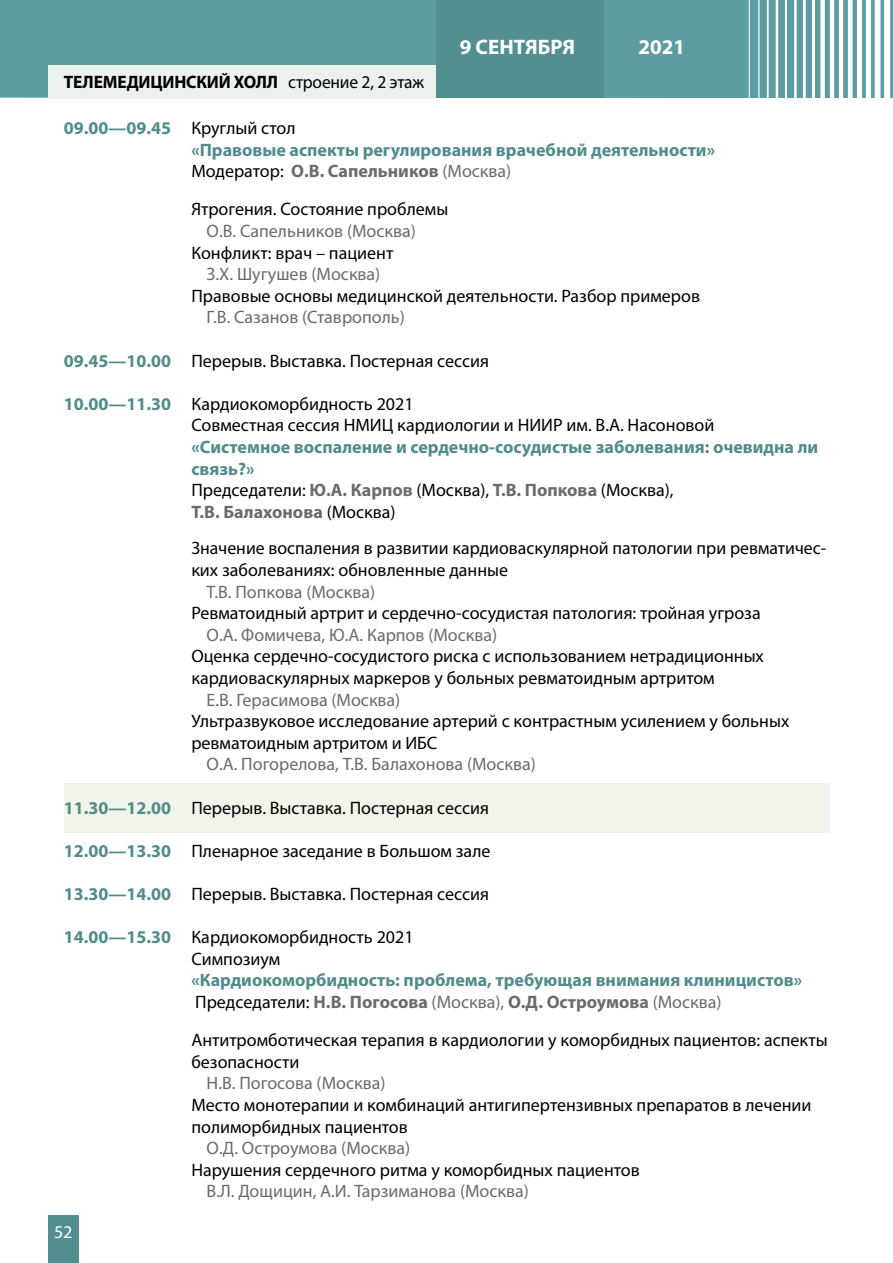
<style>
.page{position:relative;width:893px;height:1263px;background:#fff}
.page>*{position:absolute;margin:0;border:0;box-sizing:border-box;transform-origin:0 0}
.t1{font:700 21px "Myriad Pro";color:#fff}
.t2{font:18px/21.6px "Myriad Pro";color:#000}
.t3{font:700 18px/21.6px "Myriad Pro";color:#518b8c}
.t4{font:18px "Myriad Pro";color:#6b6b6b}
.t5{font:700 18px "Myriad Pro";letter-spacing:-.01em;color:#000}
.t6{font:18px "Myriad Pro";color:#fff}
.s1{font-weight:400}
.s2{font-weight:400;color:#000}
.s3{color:#6b6b6b}
.s4{font-weight:400;color:#6b6b6b}
.s5{font-weight:700;color:#518b8c}
</style>
<div class="page">
<svg style="left:0;top:0;width:893px;height:98px;background:#6da6aa"></svg>
<div style="left:436px;top:0;width:168px;height:98px;background:#538e91"></div>
<div style="left:48px;top:66px;width:388px;height:33px;background:#ebf2ee"></div>
<div style="left:48px;top:1215px;width:31px;height:48px;background:#538e91"></div>
<div style="left:64px;top:783px;width:765px;height:50px;background:#f1f5e9"></div>
<p class="t1" style="left:460px;top:33px;width:117px">9 СЕНТЯБРЯ</p>
<p class="t1" style="left:639px;top:33px;width:48px">2021</p>
<p class="t5" style="left:64px;top:70px;width:362px">ТЕЛЕМЕДИЦИНСКИЙ ХОЛЛ <span class="s1">строение 2, 2 этаж</span></p>
<p class="t3" style="left:191px;top:117px;width:525px;text-indent:-128px">09.00—09.45 <span class="s2">Круглый стол<br></span>«Правовые аспекты регулирования врачебной деятельности»<br><span class="s2">Модератор:</span> <span class="s3">О.В. Сапельников</span> <span class="s4">(Москва)</span></p>
<p class="t2" style="left:191px;top:198px;width:258px">Ятрогения. Состояние проблемы</p>
<p class="t4" style="left:207px;top:220px;width:211px">О.В. Сапельников (Москва)</p>
<p class="t2" style="left:191px;top:241px;width:204px">Конфликт: врач – пациент</p>
<p class="t4" style="left:207px;top:263px;width:175px">З.Х. Шугушев (Москва)</p>
<p class="t2" style="left:191px;top:285px;width:510px">Правовые основы медицинской деятельности. Разбор примеров</p>
<p class="t4" style="left:207px;top:306px;width:200px">Г.В. Сазанов (Ставрополь)</p>
<p class="t2" style="left:64px;top:349px;width:427px"><span class="s5">09.45—10.00</span> Перерыв. Выставка. Постерная сессия</p>
<p class="t2" style="left:191px;top:393px;width:525px;text-indent:-128px"><span class="s5">10.00—11.30</span> Кардиокоморбидность 2021<br>Совместная сессия НМИЦ кардиологии и НИИР им. В.А. Насоновой</p>
<p class="t3" style="left:191px;top:435px;width:628px">«Системное воспаление и сердечно-сосудистые заболевания: очевидна ли связь?»<br><span class="s2">Председатели:</span> <span class="s3">Ю.А. Карпов</span> <span class="s2">(Москва),</span> <span class="s3">Т.В. Попкова</span> <span class="s2">(Москва),<br></span><span class="s3">Т.В. Балахонова</span> <span class="s2">(Москва)</span></p>
<p class="t2" style="left:191px;top:537px;width:636px">Значение воспаления в развитии кардиоваскулярной патологии при ревматичес&shy;ких заболеваниях: обновленные данные</p>
<p class="t4" style="left:207px;top:580px;width:170px">Т.В. Попкова (Москва)</p>
<p class="t2" style="left:191px;top:602px;width:571px">Ревматоидный артрит и сердечно-сосудистая патология: тройная угроза</p>
<p class="t4" style="left:207px;top:624px;width:292px">О.А. Фомичева, Ю.А. Карпов (Москва)</p>
<p class="t2" style="left:191px;top:645px;width:574px">Оценка сердечно-сосудистого риска с использованием нетрадиционных кардиоваскулярных маркеров у больных ревматоидным артритом</p>
<p class="t4" style="left:207px;top:688px;width:195px">Е.В. Герасимова (Москва)</p>
<p class="t2" style="left:191px;top:710px;width:599px">Ультразвуковое исследование артерий с контрастным усилением у больных ревматоидным артритом и ИБС</p>
<p class="t4" style="left:207px;top:753px;width:331px">О.А. Погорелова, Т.В. Балахонова (Москва)</p>
<p class="t2" style="left:64px;top:796px;width:427px"><span class="s5">11.30—12.00</span> Перерыв. Выставка. Постерная сессия</p>
<p class="t2" style="left:64px;top:840px;width:428px"><span class="s5">12.00—13.30</span> Пленарное заседание в Большом зале</p>
<p class="t2" style="left:64px;top:883px;width:427px"><span class="s5">13.30—14.00</span> Перерыв. Выставка. Постерная сессия</p>
<p class="t2" style="left:64px;top:926px;width:351px;text-align:center"><span class="s5">14.00—15.30</span> Кардиокоморбидность 2021<br>Симпозиум</p>
<p class="t3" style="left:191px;top:969px;width:612px">«Кардиокоморбидность: проблема, требующая внимания клиницистов»<br><span class="s2">Председатели:</span> <span class="s3">Н.В. Погосова</span> <span class="s4">(Москва),</span> <span class="s3">О.Д. Остроумова</span> <span class="s4">(Москва)</span></p>
<p class="t2" style="left:191px;top:1029px;width:638px">Антитромботическая терапия в кардиологии у коморбидных пациентов: аспекты безопасности</p>
<p class="t4" style="left:207px;top:1072px;width:180px">Н.В. Погосова (Москва)</p>
<p class="t2" style="left:191px;top:1094px;width:622px">Место монотерапии и комбинаций антигипертензивных препаратов в лечении полиморбидных пациентов</p>
<p class="t4" style="left:207px;top:1137px;width:205px">О.Д. Остроумова (Москва)</p>
<p class="t2" style="left:191px;top:1158px;width:450px">Нарушения сердечного ритма у коморбидных пациентов</p>
<p class="t4" style="left:207px;top:1180px;width:324px">В.Л. Дощицин, А.И. Тарзиманова (Москва)</p>
<p class="t6" style="left:54px;top:1220px;width:20px">52</p>
</div>
